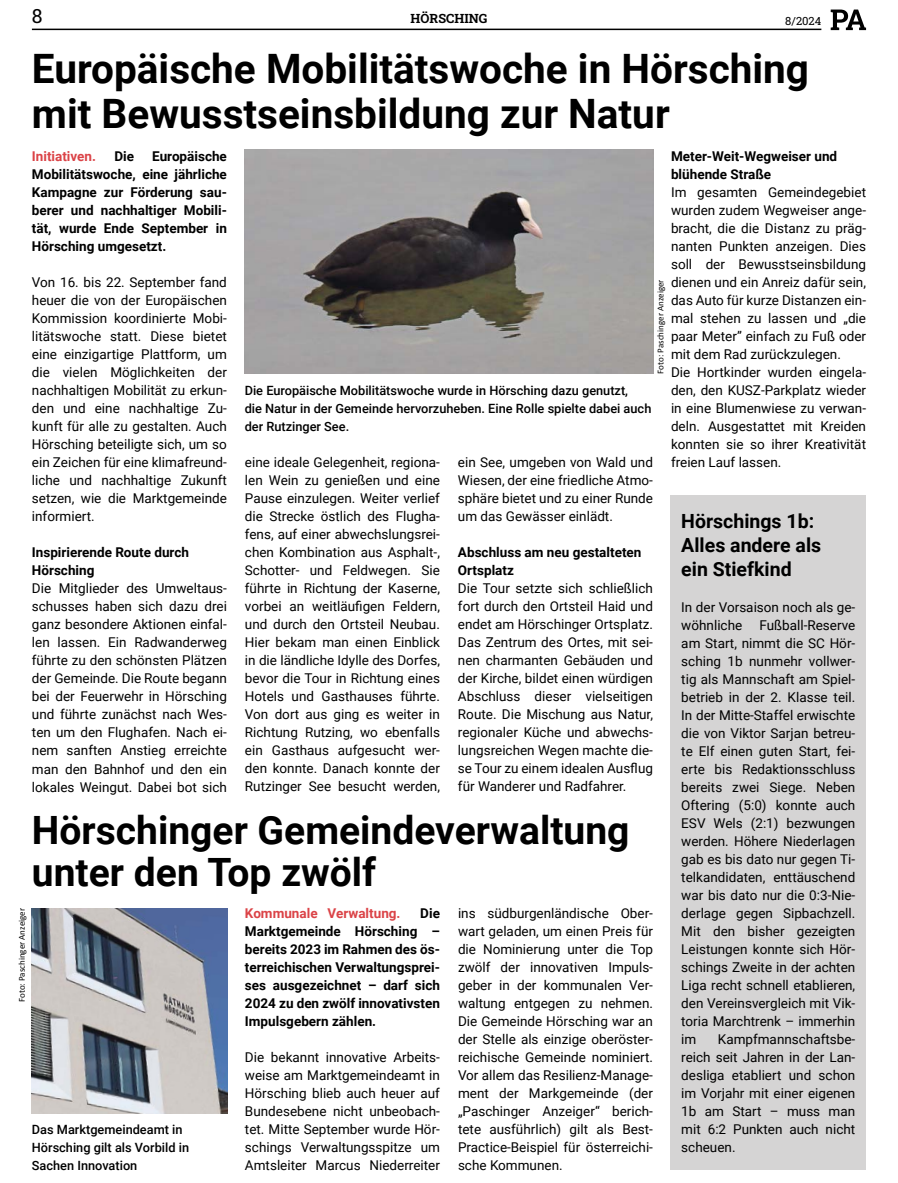
<style>
.page{position:relative;width:898px;height:1183px;background:#fff}
.page>*{position:absolute;margin:0;border:0;box-sizing:border-box;transform-origin:0 0}
.t1{font:700 40.5px/45px "Roboto";color:#000}
.t2{font:700 39px/42px "Roboto";color:#000}
.t3{font:700 19.5px/24px "Roboto";color:#000}
.t4{font:19.5px "Roboto Slab";color:#000}
.t5{font:13.5px/18px "Roboto";color:#000;text-align:justify}
.t6{font:700 13.5px/18px "Roboto";color:#000}
.t7{font:700 13.5px "Roboto";color:#db4347}
.t8{font:500 12.75px/18px "Roboto";color:#000}
.t9{font:12.75px "Roboto Slab";color:#000}
.t10{font:11.25px "Roboto Slab";color:#000}
.t11{font:9px "Calibri";color:#000}
</style>
<div class="page">
<hr style="left:32px;top:29px;width:789px;height:1px;background:#000">
<svg style="left:830px;top:10px;width:35px;height:20px"></svg>
<div style="left:670px;top:495px;width:195px;height:674px;background:#d5d4d4"></div>
<img style="left:244px;top:149px;width:409px;height:224px">
<img style="left:32px;top:908px;width:195px;height:204px">
<h3 class="t4" style="left:32px;top:3px;width:12px">8</h3>
<p class="t9" style="left:410px;top:10px;width:78px">HÖRSCHING</p>
<p class="t10" style="left:785px;top:13px;width:38px">8/2024</p>
<h1 class="t1" style="left:32px;top:45px;width:778px">Europäische Mobilitätswoche in Hörsching mit Bewusstseinsbildung zur Natur</h1>
<p class="t7" style="left:32px;top:147px;width:66px">Initiativen.</p>
<p class="t6" style="left:114px;top:147px;width:21px">Die</p>
<p class="t6" style="left:670px;top:146px;width:168px">Meter-Weit-Wegweiser und blühende Straße</p>
<p class="t5" style="left:670px;top:182px;width:196px;text-align:left">Im gesamten Gemeindegebiet wurden zudem Wegweiser ange&shy;bracht, die die Distanz zu präg&shy;nanten Punkten anzeigen. Dies soll der Bewusstseinsbildung dienen und ein Anreiz dafür sein, das Auto für kurze Distanzen ein&shy;mal stehen zu lassen und „die paar Meter” einfach zu Fuß oder mit dem Rad zurückzulegen.<br>Die Hortkinder wurden eingela&shy;den, den KUSZ-Parkplatz wieder in eine Blumenwiese zu verwan&shy;deln. Ausgestattet mit Kreiden konnten sie so ihrer Kreativität freien Lauf lassen.</p>
<p class="t6" style="left:32px;top:147px;width:196px;text-align:justify;text-indent:120px">Europäische Mobilitätswoche, eine jährliche Kampagne zur Förderung sau&shy;berer und nachhaltiger Mobili&shy;tät, wurde Ende September in Hörsching umgesetzt.</p>
<p class="t5" style="left:32px;top:273px;width:196px">Von 16. bis 22. September fand heuer die von der Europäischen Kommission koordinierte Mobi&shy;litätswoche statt. Diese bietet eine einzigartige Plattform, um die vielen Möglichkeiten der nachhaltigen Mobilität zu erkun&shy;den und eine nachhaltige Zu&shy;kunft für alle zu gestalten. Auch Hörsching beteiligte sich, um so ein Zeichen für eine klimafreund&shy;liche und nachhaltige Zukunft setzen, wie die Marktgemeinde informiert.</p>
<p class="t6" style="left:32px;top:543px;width:158px">Inspirierende Route durch<br>Hörsching</p>
<p class="t5" style="left:32px;top:579px;width:196px">Die Mitglieder des Umweltaus&shy;schusses haben sich dazu drei ganz besondere Aktionen einfal&shy;len lassen. Ein Radwanderweg führte zu den schönsten Plätzen der Gemeinde. Die Route begann bei der Feuerwehr in Hörsching und führte zunächst nach Wes&shy;ten um den Flughafen. Nach ei&shy;nem sanften Anstieg erreichte man den Bahnhof und den ein lokales Weingut. Dabei bot sich</p>
<p class="t11" style="left:654px;top:373px;width:95px;rotate:-90deg">Foto: Paschinger Anzeiger</p>
<p class="t8" style="left:244px;top:381px;width:408px">Die Europäische Mobilitätswoche wurde in Hörsching dazu genutzt,<br>die Natur in der Gemeinde hervorzuheben. Eine Rolle spielte dabei auch der Rutzinger See.</p>
<p class="t5" style="left:245px;top:453px;width:196px">eine ideale Gelegenheit, regiona&shy;len Wein zu genießen und eine Pause einzulegen. Weiter verlief die Strecke östlich des Flugha&shy;fens, auf einer abwechslungsrei&shy;chen Kombination aus Asphalt-, Schotter- und Feldwegen. Sie führte in Richtung der Kaserne, vorbei an weitläufigen Feldern, und durch den Ortsteil Neubau.<br>Hier bekam man einen Einblick in die ländliche Idylle des Dorfes, bevor die Tour in Richtung eines Hotels und Gasthauses führte.<br>Von dort aus ging es weiter in Richtung Rutzing, wo ebenfalls ein Gasthaus aufgesucht wer&shy;den konnte. Danach konnte der Rutzinger See besucht werden,</p>
<p class="t5" style="left:458px;top:452px;width:196px">ein See, umgeben von Wald und Wiesen, der eine friedliche Atmo&shy;sphäre bietet und zu einer Runde um das Gewässer einlädt.</p>
<h3 class="t3" style="left:681px;top:508px;width:141px">Hörschings 1b:<br>Alles andere als ein Stiefkind</h3>
<p class="t5" style="left:681px;top:597px;width:175px">In der Vorsaison noch als ge&shy;wöhnliche</p>
<p class="t6" style="left:458px;top:542px;width:185px">Abschluss am neu gestalteten<br>Ortsplatz</p>
<p class="t5" style="left:458px;top:578px;width:196px">Die Tour setzte sich schließlich fort durch den Ortsteil Haid und endet am Hörschinger Ortsplatz.<br>Das Zentrum des Ortes, mit sei&shy;nen charmanten Gebäuden und der Kirche, bildet einen würdigen Abschluss dieser vielseitigen Route. Die Mischung aus Natur, regionaler Küche und abwechs&shy;lungsreichen Wegen machte die&shy;se Tour zu einem idealen Ausflug für Wanderer und Radfahrer.</p>
<p class="t5" style="left:681px;top:615px;width:175px;text-indent:78px">Fußball-Reserve am Start, nimmt die SC Hör&shy;sching 1b nunmehr vollwer&shy;tig als Mannschaft am Spiel&shy;betrieb in der 2. Klasse teil.<br>In der Mitte-Staffel erwischte die von Viktor Sarjan betreu&shy;te Elf einen guten Start, fei&shy;erte bis Redaktionsschluss bereits zwei Siege. Neben Oftering (5:0) konnte auch ESV Wels (2:1) bezwungen werden. Höhere Niederlagen gab es bis dato nur gegen Ti&shy;telkandidaten, enttäuschend war bis dato nur die 0:3-Nie&shy;derlage gegen Sipbachzell.<br>Mit den bisher gezeigten Leistungen konnte sich Hör&shy;schings Zweite in der achten Liga recht schnell etablieren, den Vereinsvergleich mit Vik&shy;toria Marchtrenk – immerhin im</p>
<h2 class="t2" style="left:32px;top:807px;width:599px">Hörschinger Gemeindeverwaltung unter den Top zwölf</h2>
<p class="t5" style="left:458px;top:903px;width:196px">ins südburgenländische Ober&shy;wart geladen, um einen Preis für die Nominierung unter die Top zwölf der innovativen Impuls&shy;geber in der kommunalen Ver&shy;waltung entgegen zu nehmen.<br>Die Gemeinde Hörsching war an der Stelle als einzige oberöster&shy;reichische Gemeinde nominiert.<br>Vor allem das Resilienz-Manage&shy;ment der Markgemeinde (der „Paschinger Anzeiger“ berich&shy;tete ausführlich) gilt als Best-Practice-Beispiel für österreichi&shy;sche Kommunen.</p>
<p class="t11" style="left:15px;top:1001px;width:95px;rotate:-90deg">Foto: Paschinger Anzeiger</p>
<p class="t7" style="left:245px;top:903px;width:157px">Kommunale Verwaltung.</p>
<p class="t6" style="left:245px;top:903px;width:196px;text-align:justify;text-indent:175px">Die Marktgemeinde Hörsching – bereits 2023 im Rahmen des ös&shy;terreichischen Verwaltungsprei&shy;ses ausgezeichnet – darf sich 2024 zu den zwölf innovativsten Impulsgebern zählen.</p>
<p class="t5" style="left:245px;top:1047px;width:196px">Die bekannt innovative Arbeits&shy;weise am Marktgemeindeamt in Hörsching blieb auch heuer auf Bundesebene nicht unbeobach&shy;tet. Mitte September wurde Hör&shy;schings Verwaltungsspitze um Amtsleiter Marcus Niederreiter</p>
<p class="t5" style="left:681px;top:1029px;width:175px;text-indent:37px">Kampfmannschaftsbe&shy;reich seit Jahren in der Lan&shy;desliga etabliert und schon im Vorjahr mit einer eigenen 1b am Start – muss man mit 6:2 Punkten auch nicht scheuen.</p>
<p class="t8" style="left:32px;top:1119px;width:159px">Das Marktgemeindeamt in<br>Hörsching gilt als Vorbild in<br>Sachen Innovation</p>
</div>
